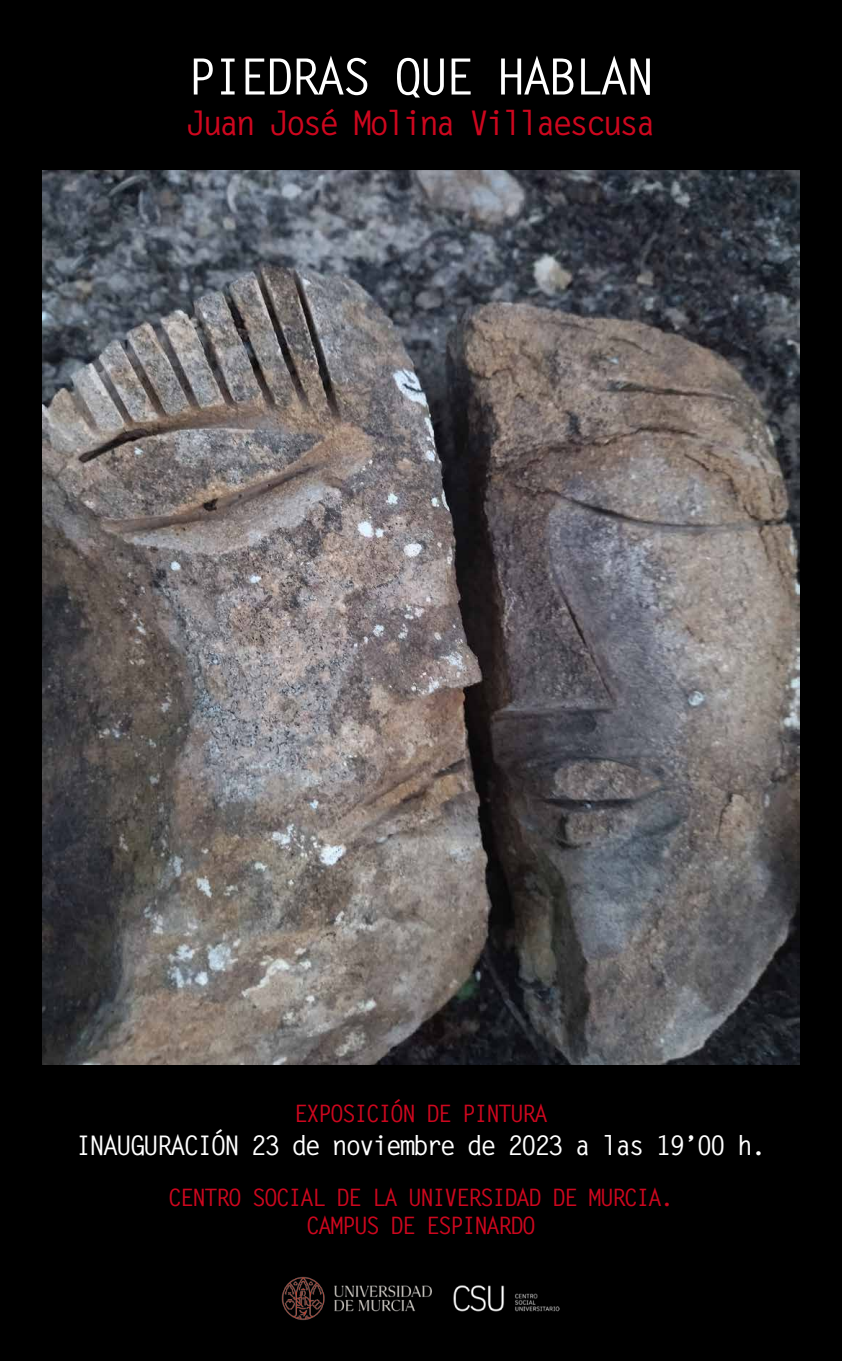
<style>
.page{position:relative;width:842px;height:1361px;background:#000}
.page>*{position:absolute;margin:0;border:0;box-sizing:border-box;transform-origin:0 0}
.t1{font:700 50px "Letter Gothic Std";letter-spacing:-.085em;color:#fff}
.t2{font:700 34px "Letter Gothic Std";letter-spacing:-.11em;color:#cd071e}
.t3{font:700 27px "Letter Gothic Std";letter-spacing:-.1em;color:#fff}
.t4{font:700 24px/28.8px "Letter Gothic Std";letter-spacing:-.1em;color:#cd071e;text-align:center}
</style>
<div class="page">
<img style="left:43px;top:170px;width:756px;height:894px">
<img style="left:281px;top:1276px;width:279px;height:44px">
<h1 class="t1" style="left:187px;top:46px;width:469px">PIEDRAS QUE HABLAN</h1>
<h2 class="t2" style="left:186px;top:102px;width:472px">Juan José Molina Villaescusa</h2>
<p class="t4" style="left:294px;top:1099px;width:229px">Exposi ci ón de pintura</p>
<p class="t3" style="left:75px;top:1128px;width:693px">INAUGURAC IÓN 23 de noviembre de 2023 a las 19’00 h.</p>
<p class="t4" style="left:168px;top:1183px;width:508px">CENTRO SOC IAL DE LA UNIVERSIDAD DE MURC IA.<br>CAMPUS DE ESPINARDO</p>
</div>
